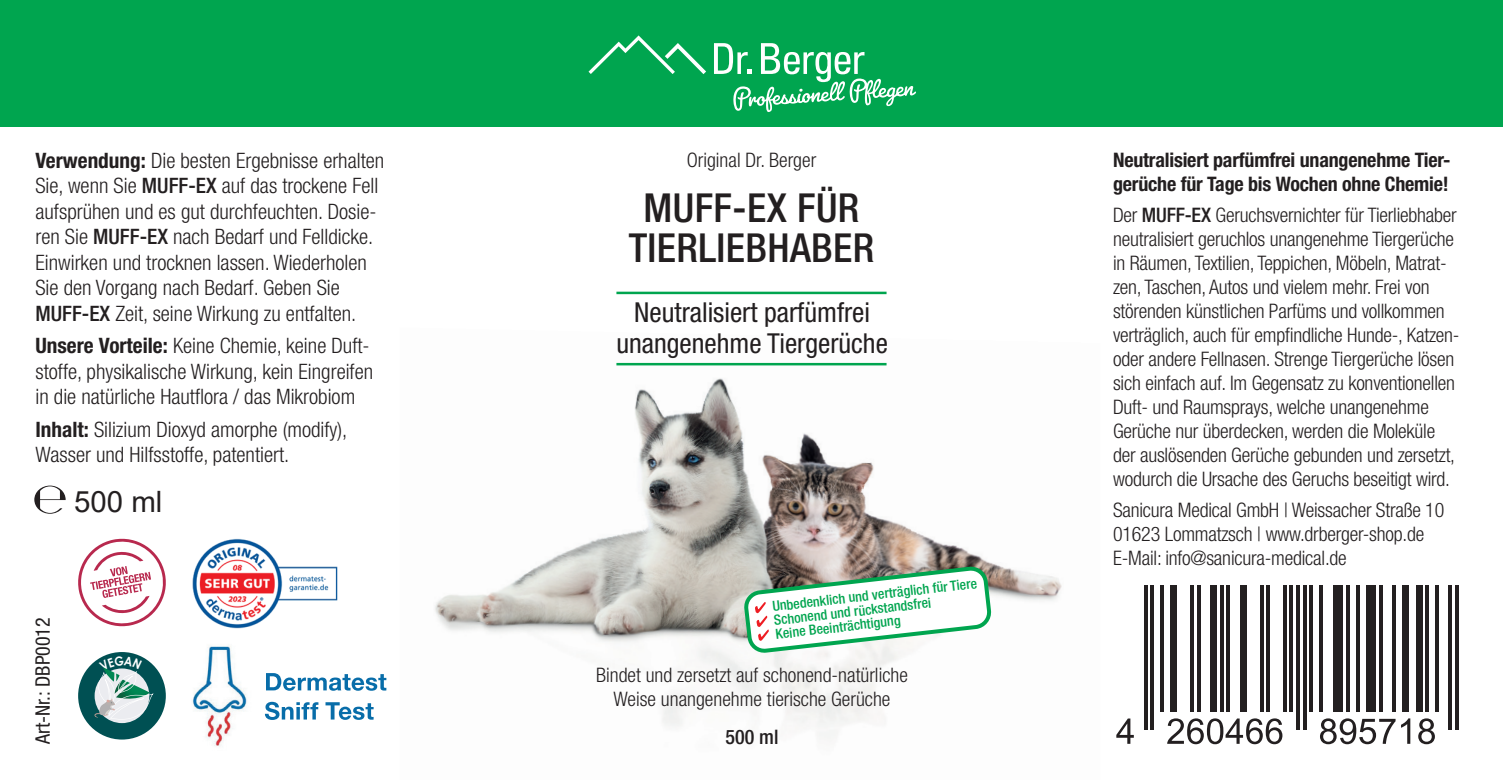
<style>
.page{position:relative;width:1503px;height:780px;background:#fff}
.page>*{position:absolute;margin:0;border:0;box-sizing:border-box;transform-origin:0 0}
.t1{font:500 condensed 40px/40px "Helvetica Neue LT Std";letter-spacing:.01em;color:#231f20;text-align:center}
.t2{font:29.5px "Arial";color:#231f20}
.t3{font:condensed 27.5px/30px "Helvetica Neue LT Std";color:#231f20;text-align:center}
.t4{font:300 condensed 21.25px/25.5px "Helvetica Neue LT Std";color:#231f20}
.t5{font:300 condensed 20px/24px "Helvetica Neue LT Std";letter-spacing:-.01em;color:#231f20}
.t6{font:700 condensed 20px/24px "Helvetica Neue LT Std";letter-spacing:-.01em;color:#231f20}
.t7{font:condensed 20px "Helvetica Neue LT Std";color:#231f20}
.t8{font:500 condensed 20px "Helvetica Neue LT Std";color:#231f20}
.t9{font:500 condensed 14px/14.2px "Helvetica Neue LT Std";color:#00a54f}
.s1{font-weight:700}
.s2{font-weight:500}
</style>
<div class="page">
<div style="left:0;top:0;width:1502px;height:126px;background:#00a54f"></div>
<svg style="left:588px;top:35px;width:118px;height:39px"></svg>
<svg style="left:714px;top:43px;width:202px;height:69px"></svg>
<img style="left:435px;top:362px;width:627px;height:377px">
<svg style="left:78px;top:538px;width:88px;height:89px"></svg>
<img style="left:192px;top:646px;width:73px;height:101px">
<svg style="left:265px;top:701px;width:108px;height:19px"></svg>
<svg style="left:266px;top:673px;width:120px;height:17px"></svg>
<div style="left:78px;top:652px;width:88px;height:87px;background:#005053;border-radius:50%"></div>
<div style="left:95px;top:668px;width:54px;height:55px;background:#ebecf0;border-radius:50%"></div>
<hr style="left:616px;top:291px;width:270px;height:3px;background:#00a54f">
<hr style="left:616px;top:363px;width:270px;height:2px;background:#00a54f">
<svg style="left:34px;top:485px;width:32px;height:28px"></svg>
<img style="left:192px;top:538px;width:146px;height:91px">
<svg style="left:1144px;top:585px;width:3px;height:144px"></svg>
<hr style="left:1150px;top:585px;width:3px;height:144px;background:#231f20">
<hr style="left:1160px;top:585px;width:3px;height:126px;background:#231f20">
<div style="left:1170px;top:585px;width:7px;height:126px;background:#231f20"></div>
<hr style="left:1190px;top:585px;width:3px;height:126px;background:#231f20">
<svg style="left:1197px;top:585px;width:3px;height:126px"></svg>
<div style="left:1210px;top:585px;width:6px;height:126px;background:#231f20"></div>
<hr style="left:1220px;top:585px;width:3px;height:126px;background:#231f20">
<hr style="left:1226px;top:585px;width:4px;height:126px;background:#231f20">
<div style="left:1239px;top:585px;width:7px;height:126px;background:#231f20"></div>
<svg style="left:1260px;top:585px;width:3px;height:126px"></svg>
<hr style="left:1266px;top:585px;width:3px;height:126px;background:#231f20">
<hr style="left:1283px;top:585px;width:3px;height:126px;background:#231f20">
<hr style="left:1289px;top:585px;width:3px;height:126px;background:#231f20">
<hr style="left:1296px;top:585px;width:3px;height:144px;background:#231f20">
<svg style="left:1303px;top:585px;width:3px;height:144px"></svg>
<hr style="left:1309px;top:585px;width:3px;height:126px;background:#231f20">
<hr style="left:1319px;top:585px;width:3px;height:126px;background:#231f20">
<div style="left:1332px;top:585px;width:10px;height:126px;background:#231f20"></div>
<svg style="left:1346px;top:585px;width:3px;height:126px"></svg>
<svg style="left:1356px;top:585px;width:3px;height:126px"></svg>
<div style="left:1365px;top:585px;width:10px;height:126px;background:#231f20"></div>
<hr style="left:1379px;top:585px;width:3px;height:126px;background:#231f20">
<hr style="left:1392px;top:585px;width:3px;height:126px;background:#231f20">
<div style="left:1402px;top:585px;width:7px;height:126px;background:#231f20"></div>
<div style="left:1415px;top:585px;width:7px;height:126px;background:#231f20"></div>
<hr style="left:1425px;top:585px;width:3px;height:126px;background:#231f20">
<hr style="left:1435px;top:585px;width:3px;height:126px;background:#231f20">
<hr style="left:1448px;top:585px;width:3px;height:144px;background:#231f20">
<hr style="left:1455px;top:585px;width:3px;height:144px;background:#231f20">
<svg style="left:1116px;top:718px;width:17px;height:25px"></svg>
<svg style="left:1167px;top:718px;width:115px;height:26px"></svg>
<svg style="left:1320px;top:718px;width:90px;height:26px"></svg>
<svg style="left:1418px;top:718px;width:16px;height:26px"></svg>
<svg style="left:741px;top:563px;width:253px;height:93px"></svg>
<svg style="left:94px;top:655px;width:60px;height:64px"></svg>
<p class="t4" style="left:35px;top:147px;width:350px"><span class="s1">Verwendung:</span> Die besten Ergebnisse erhalten Sie, wenn Sie <span class="s2">MUFF-EX</span> auf das trockene Fell aufsprühen und es gut durchfeuchten. Dosie&shy;ren Sie <span class="s2">MUFF-EX</span> nach Bedarf und Felldicke.<br>Einwirken und trocknen lassen. Wiederholen Sie den Vorgang nach Bedarf. Geben Sie <span class="s2">MUFF-EX</span> Zeit, seine Wirkung zu entfalten.</p>
<p class="t4" style="left:35px;top:333px;width:339px"><span class="s1">Unsere Vorteile:</span> Keine Chemie, keine Duft&shy;stoffe, physikalische Wirkung, kein Eingreifen in die natürliche Hautflora / das Mikrobiom</p>
<p class="t4" style="left:35px;top:416px;width:313px"><span class="s1">Inhalt:</span> Silizium Dioxyd amorphe (modify),<br>Wasser und Hilfsstoffe, patentiert.</p>
<h2 class="t2" style="left:74px;top:481px;width:90px">500 ml</h2>
<p class="t7" style="left:31px;top:744px;width:128px;rotate:-90deg">Art-Nr.: DBP0012</p>
<p class="t5" style="left:686px;top:147px;width:131px">Original Dr. Berger</p>
<h1 class="t1" style="left:628px;top:187px;width:247px">MUFF-EX FÜR<br>TIERLIEBHABER</h1>
<h3 class="t3" style="left:616px;top:297px;width:273px">Neutralisiert parfümfrei unangenehme Tiergerüche</h3>
<p class="t9" style="left:771px;top:598px;width:207px;rotate:-6deg">Unbedenklich und verträglich für Tiere<br>Schonend und rückstandsfrei<br>Keine Beeinträchtigung</p>
<p class="t5" style="left:596px;top:662px;width:313px;text-align:center">Bindet und zersetzt auf schonend-natürliche<br>Weise unangenehme tierische Gerüche</p>
<p class="t8" style="left:725px;top:725px;width:54px">500 ml</p>
<p class="t6" style="left:1113px;top:147px;width:339px">Neutralisiert parfümfrei unangenehme Tier&shy;gerüche für Tage bis Wochen ohne Chemie!</p>
<p class="t5" style="left:1113px;top:202px;width:348px">Der <span class="s2">MUFF-EX</span> Geruchsvernichter für Tierliebhaber neutralisiert geruchlos unangenehme Tiergerüche in Räumen, Textilien, Teppichen, Möbeln, Matrat&shy;zen, Taschen, Autos und vielem mehr. Frei von störenden künstlichen Parfüms und vollkommen verträglich, auch für empfindliche Hunde-, Katzen&shy;oder andere Fellnasen. Strenge Tiergerüche lösen sich einfach auf. Im Gegensatz zu konventionellen Duft- und Raumsprays, welche unangenehme Gerüche nur überdecken, werden die Moleküle der auslösenden Gerüche gebunden und zersetzt, wodurch die Ursache des Geruchs beseitigt wird.</p>
<p class="t5" style="left:1113px;top:498px;width:333px">Sanicura Medical GmbH | Weissacher Straße 10<br>01623 Lommatzsch | www.drberger-shop.de<br>E-Mail: info@sanicura-medical.de</p>
</div>
